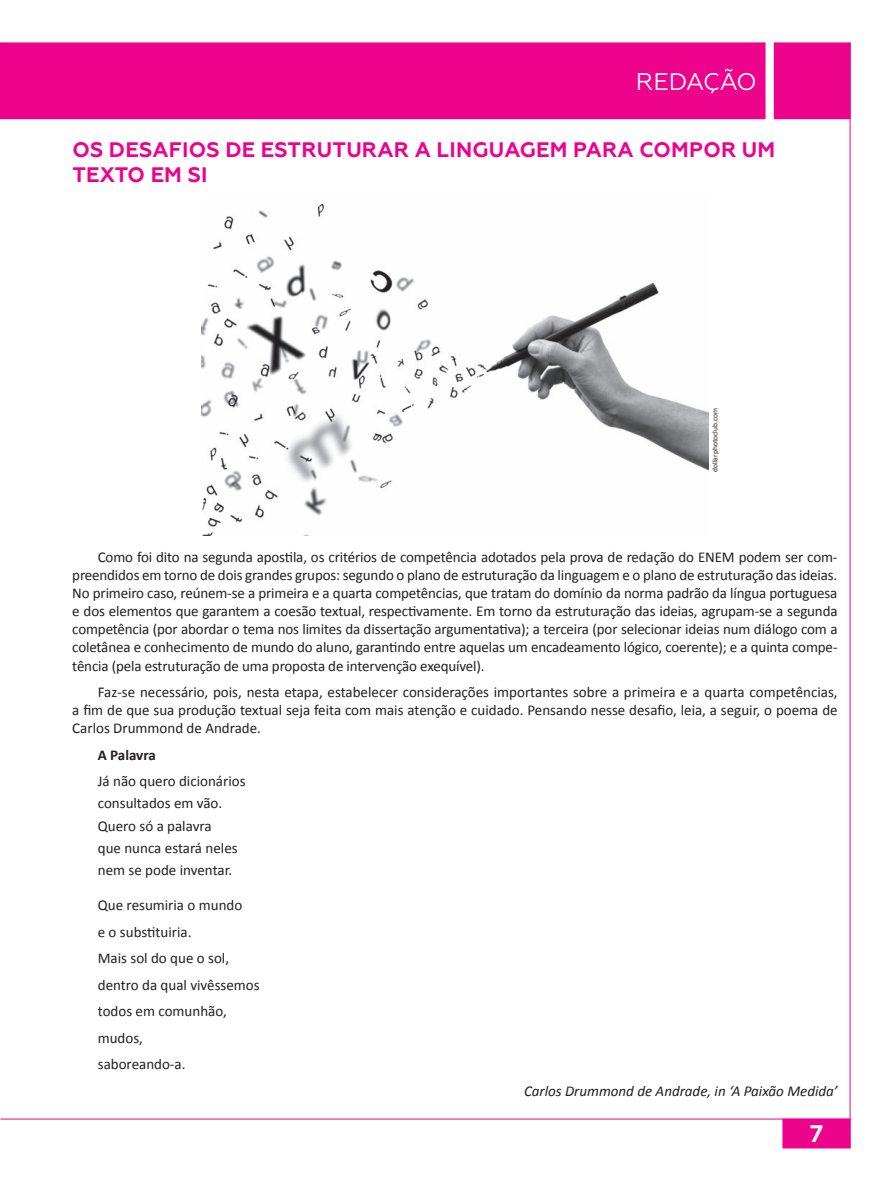
<style>
.page{position:relative;width:893px;height:1191px;background:#fff}
.page>*{position:absolute;margin:0;border:0;box-sizing:border-box;transform-origin:0 0}
.t1{font:24px "Geometria";letter-spacing:-.025em;color:#fff}
.t2{font:700 24px "Geometria";color:#fff}
.t3{font:700 21px/25.2px "Geometria";letter-spacing:.01em;color:#ed028c}
.t4{font:15px/18px "Calibri";color:#231f20;text-align:justify}
.t5{font:italic 15px "Calibri";color:#231f20}
.t6{font:700 15px "Calibri";letter-spacing:-.01em;color:#231f20}
.t7{font:7.5px "Calibri";color:#231f20}
</style>
<div class="page">
<div style="left:0;top:43px;width:765px;height:76px;background:#ed028c"></div>
<hr style="left:0;top:1118px;width:850px;height:1px;background:#ed028c">
<hr style="left:850px;top:43px;width:1px;height:1105px;background:#ed028c">
<div style="left:774px;top:43px;width:76px;height:76px;background:#ed028c"></div>
<div style="left:783px;top:1119px;width:67px;height:28px;background:#ed028c"></div>
<div style="left:782px;top:1118px;width:68px;height:30px;border:2px solid #ed028c"></div>
<img style="left:202px;top:203px;width:506px;height:332px">
<h1 class="t1" style="left:636px;top:68px;width:123px">REDAÇÃO</h1>
<h2 class="t3" style="left:72px;top:137px;width:704px">OS DESAFIOS DE ESTRUTURAR A LINGUAGEM PARA COMPOR UM<br>TEXTO EM SI</h2>
<p class="t7" style="left:710px;top:472px;width:65px;rotate:-90deg">dollarphotoclub.com</p>
<p class="t4" style="left:72px;top:548px;width:767px;text-indent:26px">Como foi dito na segunda apostila, os critérios de competência adotados pela prova de redação do ENEM podem ser com&shy;preendidos em torno de dois grandes grupos: segundo o plano de estruturação da linguagem e o plano de estruturação das ideias.<br>No primeiro caso, reúnem-se a primeira e a quarta competências, que tratam do domínio da norma padrão da língua portuguesa e dos elementos que garantem a coesão textual, respectivamente. Em torno da estruturação das ideias, agrupam-se a segunda competência (por abordar o tema nos limites da dissertação argumentativa); a terceira (por selecionar ideias num diálogo com a coletânea e conhecimento de mundo do aluno, garantindo entre aquelas um encadeamento lógico, coerente); e a quinta compe&shy;tência (pela estruturação de uma proposta de intervenção exequível).</p>
<p class="t4" style="left:72px;top:682px;width:767px;text-indent:26px">Faz-se necessário, pois, nesta etapa, estabelecer considerações importantes sobre a primeira e a quarta competências, a fim de que sua produção textual seja feita com mais atenção e cuidado. Pensando nesse desafio, leia, a seguir, o poema de Carlos Drummond de Andrade.</p>
<p class="t6" style="left:98px;top:744px;width:59px">A Palavra</p>
<p class="t4" style="left:98px;top:769px;width:149px;line-height:22.2px;text-align:left">Já não quero dicionários consultados em vão.<br>Quero só a palavra<br>que nunca estará neles nem se pode inventar.</p>
<p class="t4" style="left:98px;top:891px;width:163px;line-height:26.5px;text-align:left">Que resumiria o mundo<br>e o substituiria.<br>Mais sol do que o sol, dentro da qual vivêssemos todos em comunhão, mudos,<br>saboreando-a.</p>
<p class="t5" style="left:524px;top:1080px;width:315px">Carlos Drummond de Andrade, in ‘A Paixão Medida’</p>
<h1 class="t2" style="left:810px;top:1119px;width:15px">7</h1>
</div>
